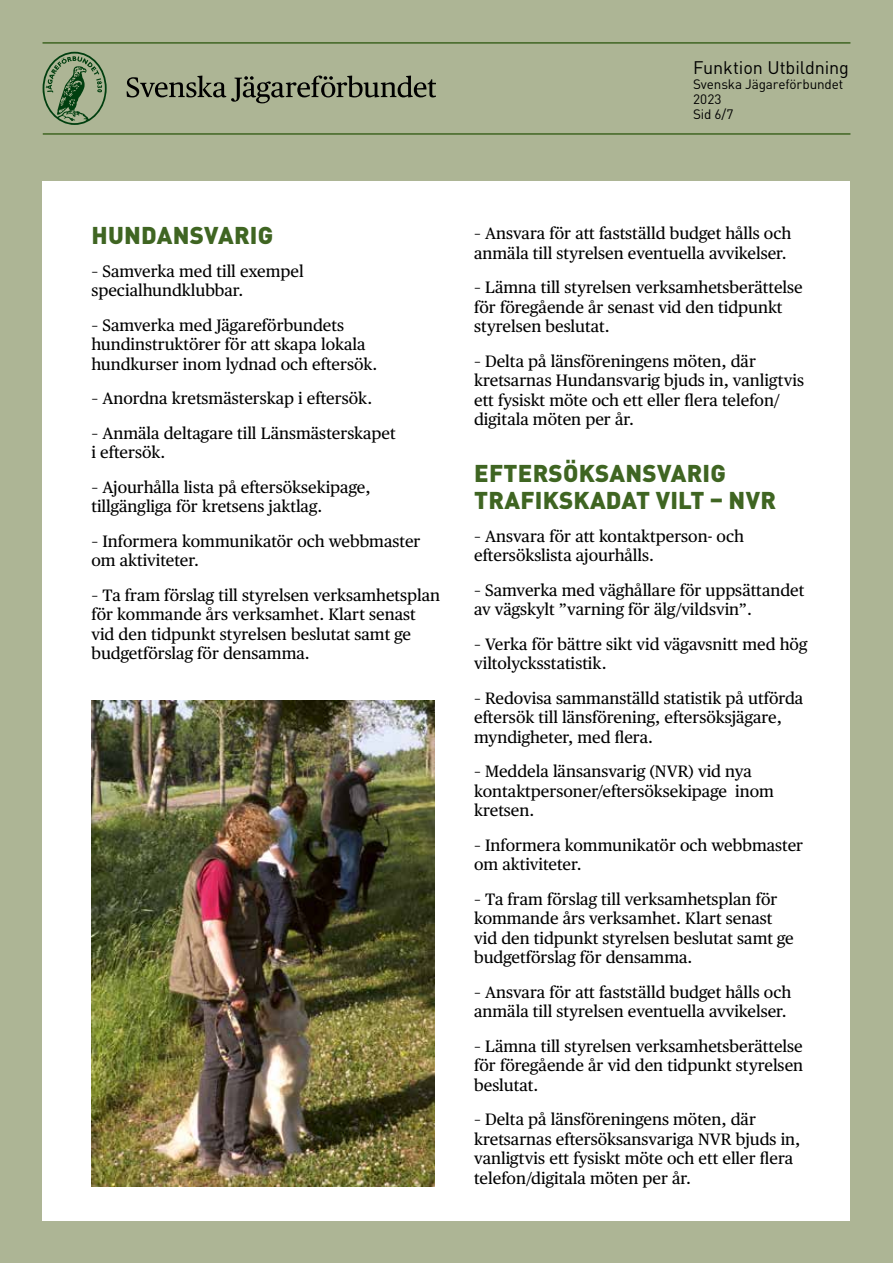
<style>
.page{position:relative;width:893px;height:1263px;background:#adb595}
.page>*{position:absolute;margin:0;border:0;box-sizing:border-box;transform-origin:0 0}
.t1{font:900 24px/27px "DINOT";letter-spacing:.01em;color:#3f6522}
.t2{font:18px "DINOT";letter-spacing:-.005em;color:#000}
.t3{font:16.5px/19.5px "Publico Text";color:#000}
.t4{font:13.5px/15px "DINOT";letter-spacing:-.01em;color:#000}
</style>
<div class="page">
<hr style="left:43px;top:42px;width:807px;height:2px;background:#3f6522">
<svg style="left:43px;top:52px;width:64px;height:73px"></svg>
<svg style="left:127px;top:76px;width:309px;height:27px"></svg>
<div style="left:43px;top:181px;width:807px;height:1039px;background:#fff"></div>
<hr style="left:43px;top:133px;width:807px;height:2px;background:#3f6522">
<img style="left:91px;top:701px;width:344px;height:485px">
<p class="t2" style="left:693px;top:55px;width:157px">Funktion Utbildning</p>
<p class="t4" style="left:693px;top:76px;width:152px">Svenska Jägareförbundet<br>2023<br>Sid 6/7</p>
<h1 class="t1" style="left:92px;top:221px;width:183px">HUNDANSVARIG</h1>
<p class="t3" style="left:91px;top:261px;width:214px">– Samverka med till exempel specialhundklubbar.</p>
<p class="t3" style="left:91px;top:315px;width:288px">– Samverka med Jägareförbundets hundinstruktörer för att skapa lokala hundkurser inom lydnad och eftersök.</p>
<p class="t3" style="left:91px;top:389px;width:282px">– Anordna kretsmästerskap i eftersök.</p>
<p class="t3" style="left:91px;top:423px;width:306px">– Anmäla deltagare till Länsmästerskapet i eftersök.</p>
<p class="t3" style="left:91px;top:477px;width:281px">– Ajourhålla lista på eftersöksekipage, tillgängliga för kretsens jaktlag.</p>
<p class="t3" style="left:91px;top:531px;width:331px">– Informera kommunikatör och webbmaster om aktiviteter.</p>
<p class="t3" style="left:91px;top:585px;width:350px">– Ta fram förslag till styrelsen verksamhetsplan för kommande års verksamhet. Klart senast vid den tidpunkt styrelsen beslutat samt ge budgetförslag för densamma.</p>
<p class="t3" style="left:474px;top:224px;width:319px">– Ansvara för att fastställd budget hålls och anmäla till styrelsen eventuella avvikelser.</p>
<p class="t3" style="left:474px;top:278px;width:330px">– Lämna till styrelsen verksamhetsberättelse för föregående år senast vid den tidpunkt styrelsen beslutat.</p>
<p class="t3" style="left:474px;top:351px;width:331px">– Delta på länsföreningens möten, där kretsarnas Hundansvarig bjuds in, vanligtvis ett fysiskt möte och ett eller flera telefon/ digitala möten per år.</p>
<h1 class="t1" style="left:474px;top:459px;width:303px">EFTERSÖKSANSVARIG<br>TRAFIKSKADAT VILT – NVR</h1>
<p class="t3" style="left:474px;top:526px;width:271px">– Ansvara för att kontaktperson- och eftersökslista ajourhålls.</p>
<p class="t3" style="left:474px;top:580px;width:332px">– Samverka med väghållare för uppsättandet av vägskylt ”varning för älg/vildsvin”.</p>
<p class="t3" style="left:474px;top:634px;width:335px">– Verka för bättre sikt vid vägavsnitt med hög viltolycksstatistik.</p>
<p class="t3" style="left:474px;top:688px;width:331px">– Redovisa sammanställd statistik på utförda eftersök till länsförening, eftersöksjägare, myndigheter, med flera.</p>
<p class="t3" style="left:474px;top:762px;width:301px">– Meddela länsansvarig (NVR) vid nya kontaktpersoner/eftersöksekipage inom kretsen.</p>
<p class="t3" style="left:474px;top:835px;width:331px">– Informera kommunikatör och webbmaster om aktiviteter.</p>
<p class="t3" style="left:474px;top:889px;width:321px">– Ta fram förslag till verksamhetsplan för kommande års verksamhet. Klart senast vid den tidpunkt styrelsen beslutat samt ge budgetförslag för densamma.</p>
<p class="t3" style="left:474px;top:982px;width:319px">– Ansvara för att fastställd budget hålls och anmäla till styrelsen eventuella avvikelser.</p>
<p class="t3" style="left:474px;top:1036px;width:331px;text-align:justify">– Lämna till styrelsen verksamhetsberättelse för föregående år vid den tidpunkt styrelsen beslutat.</p>
<p class="t3" style="left:474px;top:1110px;width:328px">– Delta på länsföreningens möten, där kretsarnas eftersöksansvariga NVR bjuds in, vanligtvis ett fysiskt möte och ett eller flera telefon/digitala möten per år.</p>
</div>
